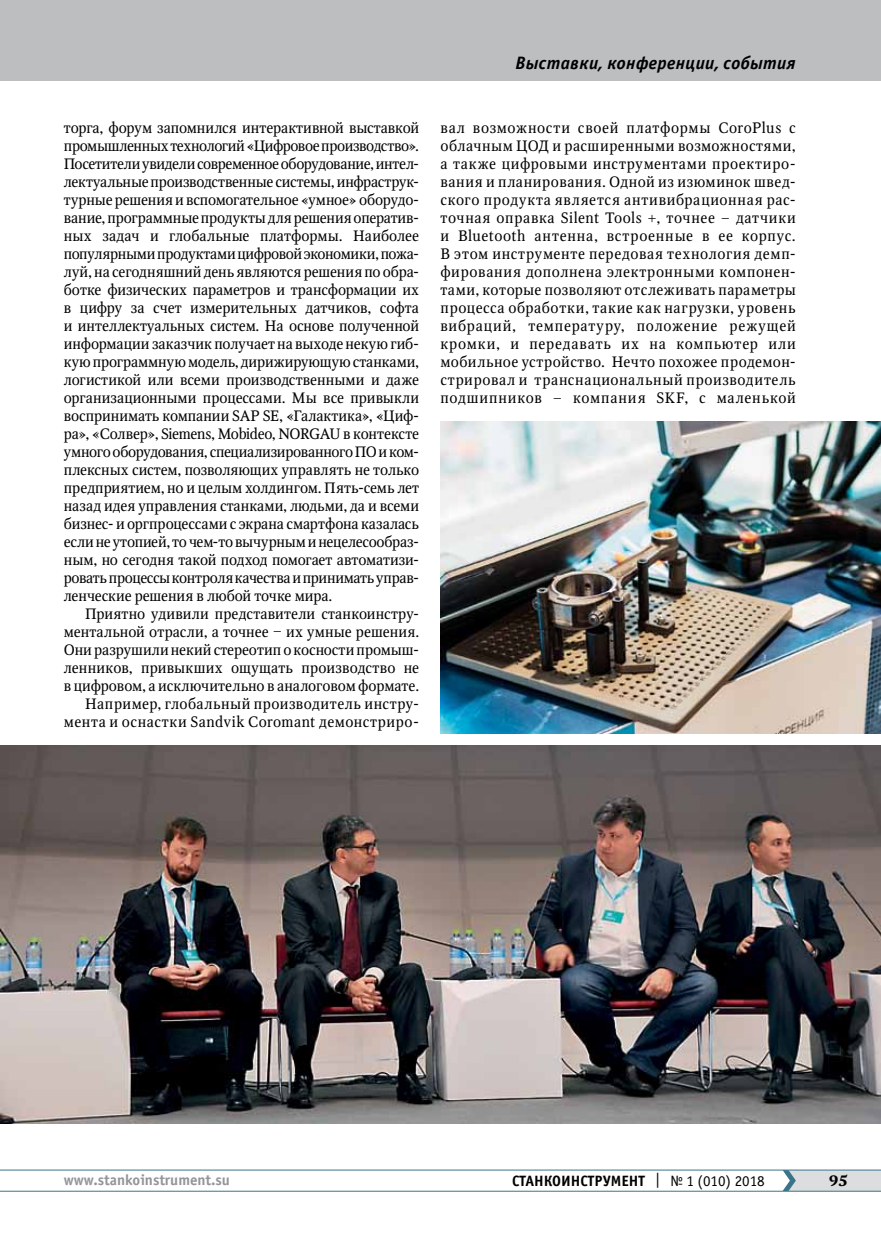
<style>
.page{position:relative;width:881px;height:1234px;background:#fff}
.page>*{position:absolute;margin:0;border:0;box-sizing:border-box;transform-origin:0 0}
.t1{font:italic 700 18px "Officina Sans C";letter-spacing:.015em;color:#000}
.t2{font:15px/18px "Octava";letter-spacing:.01em;color:#000;text-align:justify}
.t3{font:700 15px "Officina Sans C";color:#000}
.t4{font:700 15px "Officina Sans C";color:#939598}
.t5{font:700 15px "Octava";color:#000}
.s1{font-weight:400}
</style>
<div class="page">
<hr style="left:0;top:1190px;width:880px;height:1px;background:#39748b">
<hr style="left:0;top:1169px;width:880px;height:1px;background:#39748b">
<svg style="left:782px;top:1169px;width:98px;height:21px;background:#cdd4d7"></svg>
<div style="left:0;top:0;width:880px;height:81px;background:#bcbec0"></div>
<img style="left:0;top:745px;width:880px;height:378px">
<img style="left:440px;top:421px;width:440px;height:312px">
<p class="t2" style="left:64px;top:119px;width:357px">торга, форум запомнился интерактивной выставкой промышленных технологий «Цифровое производство».<br>Посетители увидели современное оборудование, интел&shy;лектуальные производственные системы, инфраструк&shy;турные решения и вспомогательное «умное» оборудо&shy;вание, программные продукты для решения оператив&shy;ных задач и глобальные платформы. Наиболее популярными продуктами цифровой экономики, пожа&shy;луй, на сегодняшний день являются решения по обра&shy;ботке физических параметров и трансформации их в цифру за счет измерительных датчиков, софта и интеллектуальных систем. На основе полученной информации заказчик получает на выходе некую гиб&shy;кую программную модель, дирижирующую станками, логистикой или всеми производственными и даже организационными процессами. Мы все привыкли воспринимать компании SAP SE, «Галактика», «Циф&shy;ра», «Солвер», Siemens, Mobideo, NORGAU в контексте умного оборудования, специализированного ПО и ком&shy;плексных систем, позволяющих управлять не только предприятием, но и целым холдингом. Пять-семь лет назад идея управления станками, людьми, да и всеми бизнес- и оргпроцессами с экрана смартфона казалась если не утопией, то чем-то вычурным и нецелесообраз&shy;ным, но сегодня такой подход помогает автоматизи&shy;ровать процессы контроля качества и принимать управ&shy;ленческие решения в любой точке мира.</p>
<p class="t2" style="left:64px;top:605px;width:357px;text-align:right">Приятно удивили представители станкоинстру&shy;ментальной отрасли, а точнее ‒ их умные решения.<br>Они разрушили некий стереотип о косности промыш&shy;ленников, привыкших ощущать производство не в цифровом, а исключительно в аналоговом формате.<br>Например, глобальный производитель инстру&shy;мента и оснастки Sandvik Coromant демонстриро-</p>
<p class="t1" style="left:515px;top:53px;width:282px">Выставки, конференции, события</p>
<p class="t2" style="left:440px;top:119px;width:357px">вал возможности своей платформы CoroPlus c облачным ЦОД и расширенными возможностями, а также цифровыми инструментами проектиро&shy;вания и планирования. Одной из изюминок швед&shy;ского продукта является антивибрационная рас&shy;точная оправка Silent Tools +, точнее – датчики и Bluetooth антенна, встроенные в ее корпус.<br>В этом инструменте передовая технология демп&shy;фирования дополнена электронными компонен&shy;тами, которые позволяют отслеживать параметры процесса обработки, такие как нагрузки, уровень вибраций, температуру, положение режущей кромки, и передавать их на компьютер или мобильное устройство. Нечто похожее продемон&shy;стрировал и транснациональный производитель подшипников – компания SKF, с маленькой</p>
<p class="t4" style="left:64px;top:1171px;width:168px">www.stankoinstrument.su</p>
<p class="t3" style="left:512px;top:1171px;width:254px">СТАНКОИНСТРУМЕНТ <span class="s1">| № 1 (010) 2018</span></p>
<p class="t5" style="left:828px;top:1170px;width:20px">95</p>
</div>
